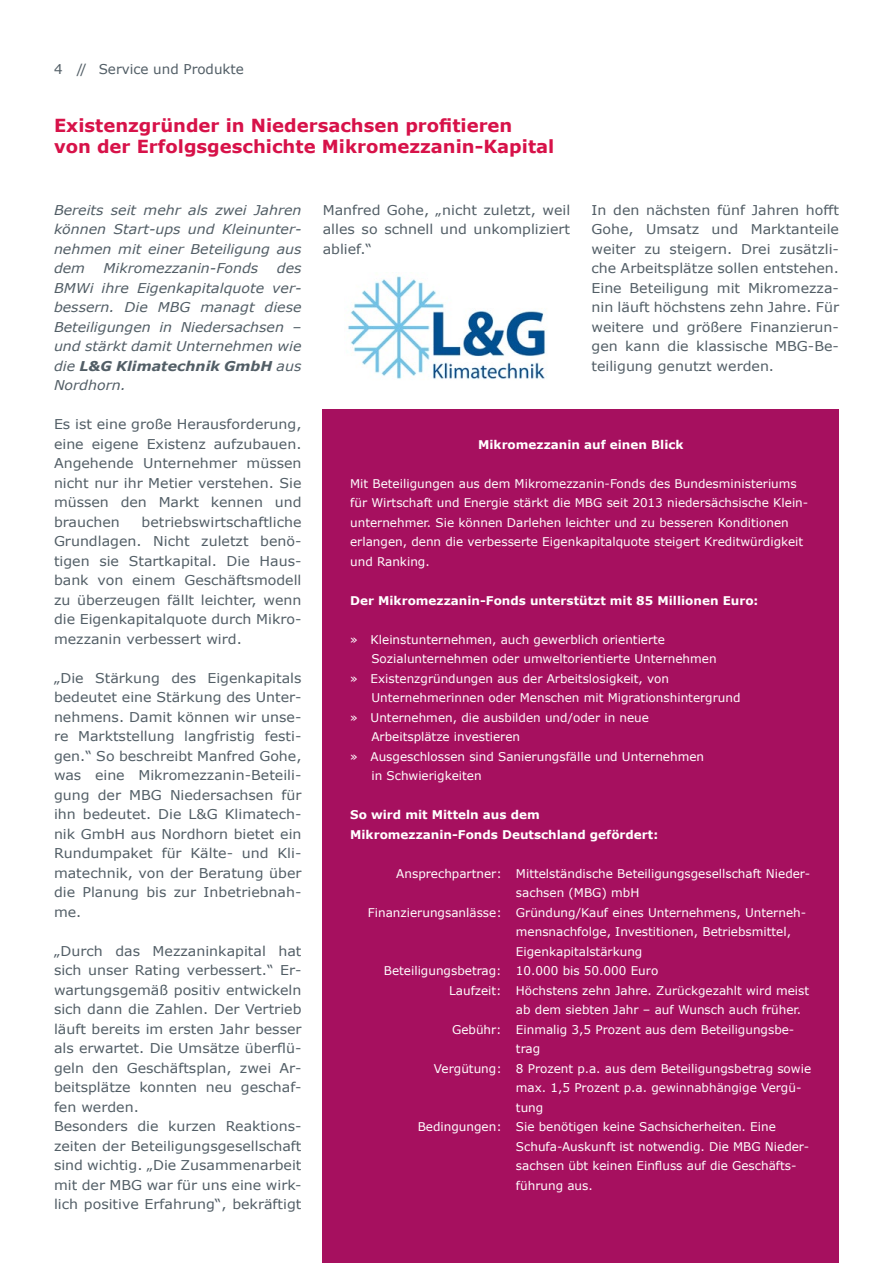
<style>
.page{position:relative;width:893px;height:1263px;background:#fff}
.page>*{position:absolute;margin:0;border:0;box-sizing:border-box;transform-origin:0 0}
.t1{font:700 18px/21.6px "Verdana";color:#d71249}
.t2{font:13.5px/19.5px "Verdana";color:#525e66;text-align:justify;scale:1.05 1}
.t3{font:italic 13.5px/19.5px "Verdana";color:#525e66;text-align:justify;scale:1.05 1}
.t4{font:13.5px "Verdana";color:#525e66}
.t5{font:12px/19.5px "Verdana";color:#fff}
.t6{font:700 12px/19.5px "Verdana";color:#fff}
.s1{font-weight:700}
</style>
<div class="page">
<div style="left:323px;top:410px;width:516px;height:853px;background:#a6105f"></div>
<img style="left:348px;top:276px;width:199px;height:104px">
<p class="t4" style="left:54px;top:60px;width:191px">4 // Service und Produkte</p>
<h1 class="t1" style="left:54px;top:114px;width:502px">Existenzgründer in Niedersachsen profitieren<br>von der Erfolgsgeschichte Mikromezzanin-Kapital</h1>
<p class="t3" style="left:54px;top:200px;width:237px">Bereits seit mehr als zwei Jahren können Start-ups und Kleinunter&shy;nehmen mit einer Beteiligung aus dem</p>
<p class="t3" style="left:54px;top:258px;width:237px;text-indent:223px">des BMWi ihre Eigenkapitalquote ver&shy;bessern. Die MBG managt diese Beteiligungen in Niedersachsen – und stärkt damit Unternehmen wie die <span class="s1">L&amp;G Klimatechnik GmbH</span> aus Nordhorn.</p>
<p class="t2" style="left:54px;top:414px;width:237px">Es ist eine große Herausforderung, eine eigene Existenz aufzubauen.<br>Angehende Unternehmer müssen nicht nur ihr Metier verstehen. Sie müssen den Markt kennen und brauchen</p>
<p class="t3" style="left:104px;top:258px;width:149px">Mikromezzanin-Fonds</p>
<p class="t2" style="left:54px;top:512px;width:237px;text-indent:87px">betriebswirtschaftliche Grundlagen. Nicht zuletzt benö&shy;tigen sie Startkapital. Die Haus&shy;bank von einem Geschäftsmodell zu überzeugen fällt leichter, wenn die Eigenkapitalquote durch Mikro&shy;mezzanin verbessert wird.</p>
<p class="t2" style="left:54px;top:668px;width:237px">„Die Stärkung des Eigenkapitals bedeutet eine Stärkung des Unter&shy;nehmens. Damit können wir unse&shy;re Marktstellung langfristig festi&shy;gen.“ So beschreibt Manfred Gohe, was eine Mikromezzanin-Beteili&shy;gung der MBG Niedersachsen für ihn bedeutet. Die L&amp;G Klimatech&shy;nik GmbH aus Nordhorn bietet ein Rundumpaket für Kälte- und Kli&shy;matechnik, von der Beratung über die Planung bis zur Inbetriebnah&shy;me.</p>
<p class="t2" style="left:54px;top:941px;width:237px;text-align:left">„Durch das Mezzaninkapital hat sich unser Rating verbessert.“ Er&shy;wartungsgemäß positiv entwickeln sich dann die Zahlen. Der Vertrieb läuft bereits im ersten Jahr besser als erwartet. Die Umsätze überflü&shy;geln den Geschäftsplan, zwei Ar&shy;beitsplätze konnten neu geschaf&shy;fen werden.<br>Besonders die kurzen Reaktions&shy;zeiten der Beteiligungsgesellschaft sind wichtig. „Die Zusammenarbeit mit der MBG war für uns eine wirk&shy;lich positive Erfahrung“, bekräftigt</p>
<p class="t2" style="left:323px;top:200px;width:237px">Manfred Gohe, „nicht zuletzt, weil alles so schnell und unkompliziert ablief.“</p>
<p class="t2" style="left:591px;top:200px;width:237px">In den nächsten fünf Jahren hofft Gohe, Umsatz und Marktanteile weiter zu steigern. Drei zusätzli&shy;che Arbeitsplätze sollen entstehen.<br>Eine Beteiligung mit Mikromezza&shy;nin läuft höchstens zehn Jahre. Für weitere und größere Finanzierun&shy;gen kann die klassische MBG-Be&shy;teiligung genutzt werden.</p>
<p class="t6" style="left:478px;top:434px;width:207px">Mikromezzanin auf einen Blick</p>
<p class="t5" style="left:350px;top:473px;width:460px">Mit Beteiligungen aus dem Mikromezzanin-Fonds des Bundesministeriums für Wirtschaft und Energie stärkt die MBG seit 2013 niedersächsische Klein&shy;unternehmer. Sie können Darlehen leichter und zu besseren Konditionen erlangen, denn die verbesserte Eigenkapitalquote steigert Kreditwürdigkeit und Ranking.</p>
<p class="t6" style="left:350px;top:590px;width:410px">Der Mikromezzanin-Fonds unterstützt mit 85 Millionen Euro:</p>
<p class="t5" style="left:350px;top:629px;width:316px">» Kleinstunternehmen, auch gewerblich orientierte</p>
<p class="t5" style="left:371px;top:649px;width:347px">Sozialunternehmen oder umweltorientierte Unternehmen</p>
<p class="t5" style="left:350px;top:668px;width:320px">» Existenzgründungen aus der Arbeitslosigkeit, von</p>
<p class="t5" style="left:371px;top:688px;width:371px">Unternehmerinnen oder Menschen mit Migrationshintergrund</p>
<p class="t5" style="left:350px;top:707px;width:300px">» Unternehmen, die ausbilden und/oder in neue</p>
<p class="t5" style="left:371px;top:727px;width:150px">Arbeitsplätze investieren</p>
<p class="t5" style="left:350px;top:746px;width:355px">» Ausgeschlossen sind Sanierungsfälle und Unternehmen</p>
<p class="t5" style="left:371px;top:766px;width:112px">in Schwierigkeiten</p>
<p class="t6" style="left:350px;top:805px;width:309px">So wird mit Mitteln aus dem<br>Mikromezzanin-Fonds Deutschland gefördert:</p>
<p class="t5" style="left:396px;top:863px;width:107px">Ansprechpartner:</p>
<p class="t5" style="left:368px;top:902px;width:135px">Finanzierungsanlässe:</p>
<p class="t5" style="left:516px;top:863px;width:297px">Mittelständische Beteiligungsgesellschaft Nieder&shy;sachsen (MBG) mbH<br>Gründung/Kauf eines Unternehmens, Unterneh&shy;mensnachfolge, Investitionen, Betriebsmittel, Eigenkapitalstärkung<br>10.000 bis 50.000 Euro<br>Höchstens zehn Jahre. Zurückgezahlt wird meist ab dem siebten Jahr – auf Wunsch auch früher.<br>Einmalig 3,5 Prozent aus dem Beteiligungsbe&shy;trag<br>8 Prozent p.a. aus dem Beteiligungsbetrag sowie max. 1,5 Prozent p.a. gewinnabhängige Vergü&shy;tung<br>Sie benötigen keine Sachsicherheiten. Eine Schufa-Auskunft ist notwendig. Die MBG Nieder&shy;sachsen übt keinen Einfluss auf die Geschäfts&shy;führung aus.</p>
<p class="t5" style="left:384px;top:961px;width:119px;text-align:right">Beteiligungsbetrag:<br>Laufzeit:</p>
<p class="t5" style="left:452px;top:1019px;width:51px">Gebühr:</p>
<p class="t5" style="left:434px;top:1058px;width:69px">Vergütung:</p>
<p class="t5" style="left:418px;top:1117px;width:86px">Bedingungen:</p>
</div>
